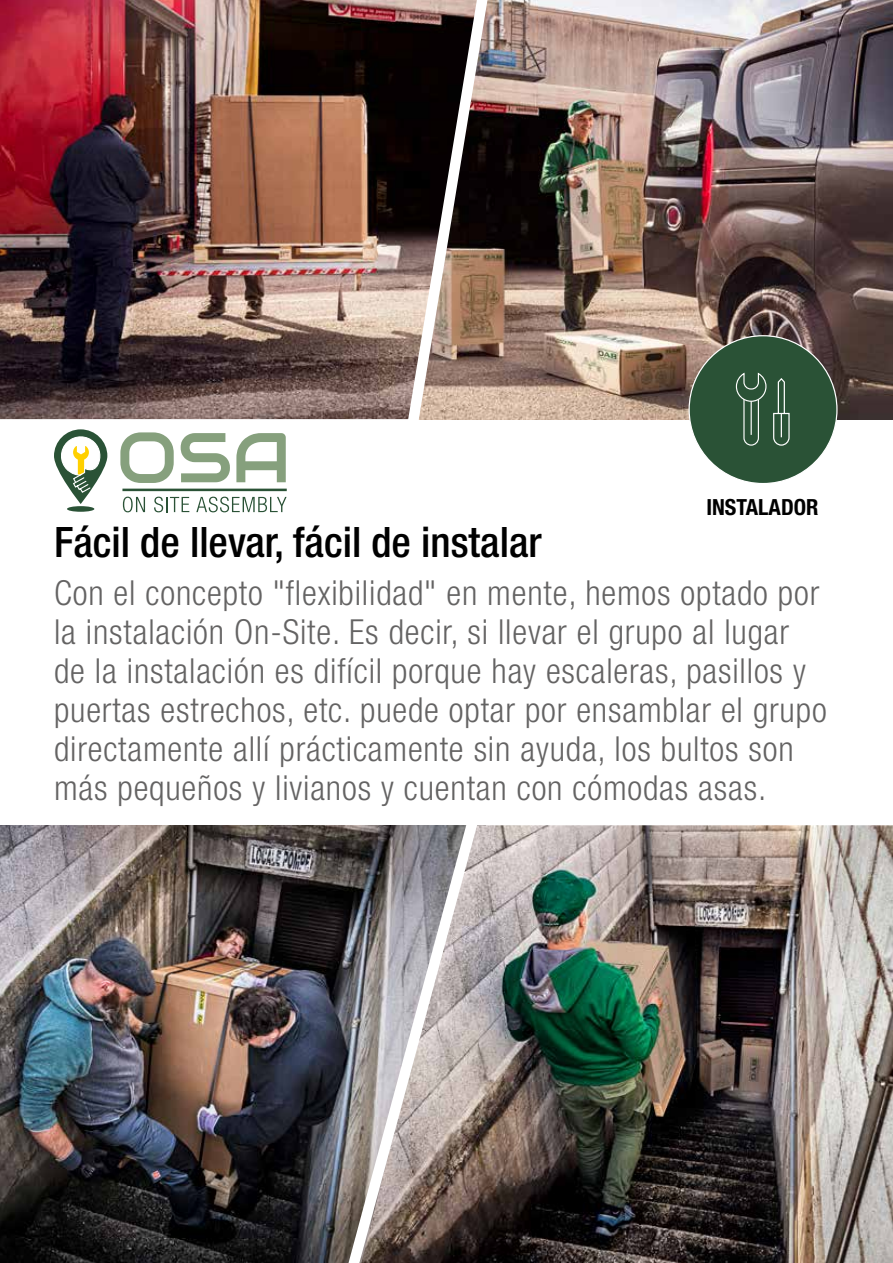
<style>
.page{position:relative;width:893px;height:1263px;background:#fff}
.page>*{position:absolute;margin:0;border:0;box-sizing:border-box;transform-origin:0 0}
.t1{font:500 condensed 42px "Helvetica Neue LT Std";color:#000}
.t2{font:300 condensed 34.5px/39px "Helvetica Neue LT Std";letter-spacing:.025em;color:#646363}
.t3{font:700 condensed 22.35px "Helvetica Neue LT Std";color:#000}
</style>
<div class="page">
<img style="left:496px;top:0;width:397px;height:419px">
<img style="left:0;top:0;width:401px;height:419px">
<svg style="left:401px;top:0;width:95px;height:420px;background:#6d5d56"></svg>
<img style="left:0;top:825px;width:332px;height:438px">
<img style="left:486px;top:825px;width:407px;height:438px">
<img style="left:332px;top:825px;width:154px;height:438px">
<svg style="left:54px;top:429px;width:53px;height:75px"></svg>
<div style="left:67px;top:506px;width:27px;height:6px;background:#2a5236;border-radius:50%"></div>
<svg style="left:120px;top:432px;width:54px;height:51px"></svg>
<svg style="left:181px;top:433px;width:49px;height:49px"></svg>
<svg style="left:236px;top:433px;width:50px;height:49px"></svg>
<svg style="left:123px;top:497px;width:22px;height:15px"></svg>
<svg style="left:154px;top:497px;width:35px;height:15px"></svg>
<svg style="left:196px;top:497px;width:91px;height:15px"></svg>
<hr style="left:122px;top:489px;width:165px;height:2px;background:#2a5236">
<div style="left:689px;top:336px;width:148px;height:147px;background:#2a5236;border-radius:50%"></div>
<svg style="left:735px;top:372px;width:55px;height:74px"></svg>
<hr style="left:751px;top:401px;width:1px;height:34px;background:#fff">
<p class="t3" style="left:706px;top:493px;width:114px">INSTALADOR</p>
<p class="t1" style="left:54px;top:517px;width:489px">Fácil de llevar, fácil de instalar</p>
<p class="t2" style="left:54px;top:573px;width:774px">Con el concepto "flexibilidad" en mente, hemos optado por la instalación On-Site. Es decir, si llevar el grupo al lugar de la instalación es difícil porque hay escaleras, pasillos y puertas estrechos, etc. puede optar por ensamblar el grupo directamente allí prácticamente sin ayuda, los bultos son más pequeños y livianos y cuentan con cómodas asas.</p>
</div>
